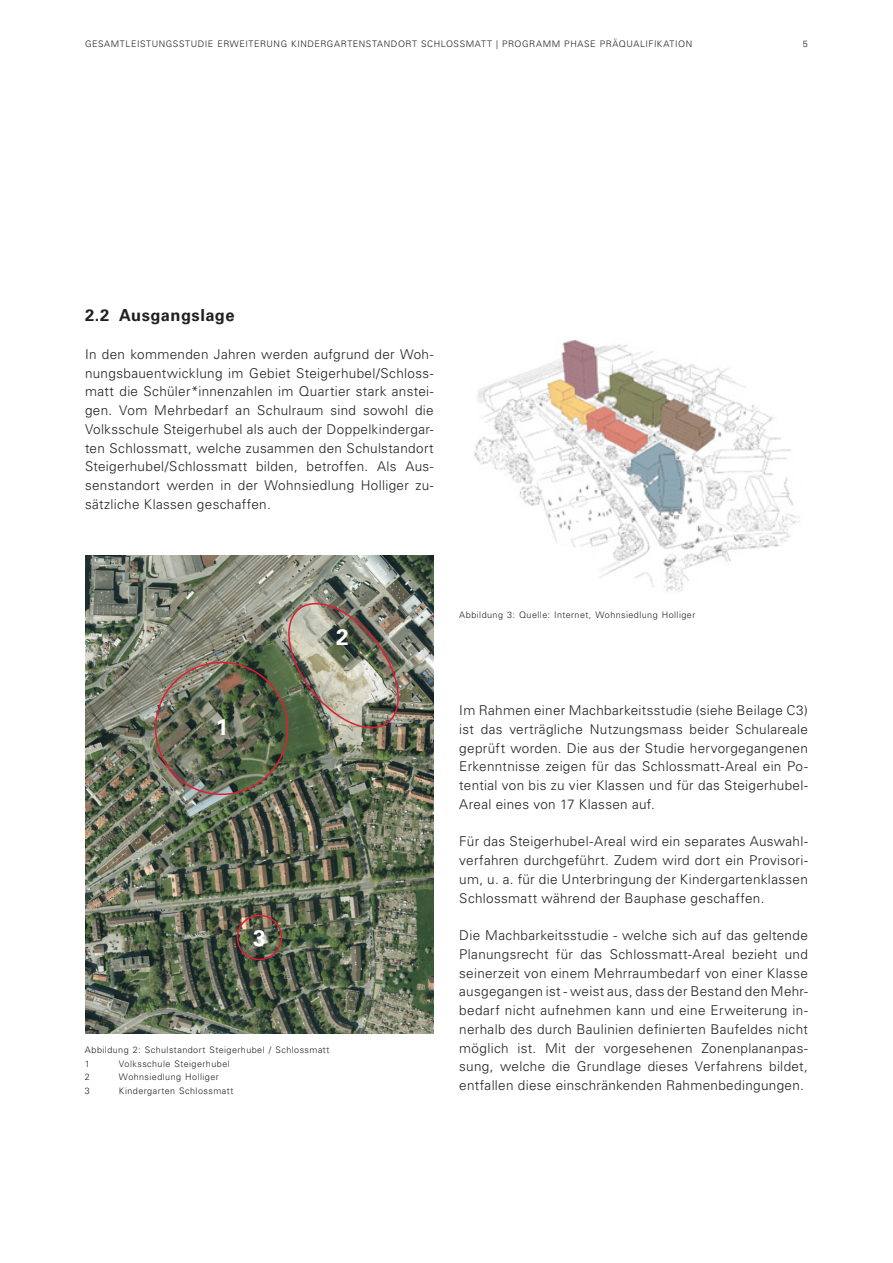
<style>
.page{position:relative;width:893px;height:1263px;background:#fff}
.page>*{position:absolute;margin:0;border:0;box-sizing:border-box;transform-origin:0 0}
.Legende__7_5pt__Ligh{font:700 22.5px "Univers LT Std";color:#fff}
.t1{font:700 16.5px "Univers LT Std";letter-spacing:.025em;color:#231f20}
.Lauftext_9pt_light{font:300 13.5px/18.8px "Univers LT Std";letter-spacing:.025em;color:#231f20;text-align:justify}
.Bildlegende_6pt{font:300 9px "Univers LT Std";letter-spacing:.05em;color:#231f20}
.Pagina{font:300 9px "Univers LT Std";color:#231f20}
</style>
<div class="page">
<img style="left:474px;top:340px;width:326px;height:252px">
<img style="left:85px;top:555px;width:349px;height:479px">
<img style="left:279px;top:595px;width:126px;height:141px">
<div style="left:237px;top:915px;width:45px;height:45px;border:2px solid #df1e36;border-radius:50%"></div>
<p class="Bildlegende_6pt" style="left:85px;top:38px;width:609px">GESAMTLEISTUNGSSTUDIE ERWEITERUNG KINDERGARTENSTANDORT SCHLOSSMATT | PROGRAMM PHASE PRÄQUALIFIKATION</p>
<p class="Pagina" style="left:803px;top:38px;width:7px">5</p>
<p class="t1" style="left:85px;top:306px;width:151px">2.2 Ausgangslage</p>
<p class="Lauftext_9pt_light" style="left:85px;top:345px;width:350px">In den kommenden Jahren werden aufgrund der Woh&shy;nungsbauentwicklung im Gebiet Steigerhubel/Schloss&shy;matt die Schüler*innenzahlen im Quartier stark anstei&shy;gen. Vom Mehrbedarf an Schulraum sind sowohl die Volksschule Steigerhubel als auch der Doppelkindergar&shy;ten Schlossmatt, welche zusammen den Schulstandort Steigerhubel/Schlossmatt bilden, betroffen. Als Aus&shy;senstandort werden in der Wohnsiedlung Holliger zu&shy;sätzliche Klassen geschaffen.</p>
<p class="Legende__7_5pt__Ligh" style="left:216px;top:714px;width:14px">1</p>
<p class="Legende__7_5pt__Ligh" style="left:336px;top:624px;width:14px">2</p>
<p class="Legende__7_5pt__Ligh" style="left:253px;top:924px;width:14px">3</p>
<p class="Bildlegende_6pt" style="left:85px;top:1044px;width:246px">Abbildung 2: Schulstandort Steigerhubel / Schlossmatt</p>
<p class="Bildlegende_6pt" style="left:85px;top:1058px;width:7px">1</p>
<p class="Bildlegende_6pt" style="left:119px;top:1058px;width:112px">Volksschule Steigerhubel</p>
<p class="Bildlegende_6pt" style="left:85px;top:1071px;width:7px">2</p>
<p class="Bildlegende_6pt" style="left:119px;top:1071px;width:101px">Wohnsiedlung Holliger</p>
<p class="Bildlegende_6pt" style="left:85px;top:1085px;width:7px">3</p>
<p class="Bildlegende_6pt" style="left:119px;top:1085px;width:116px">Kindergarten Schlossmatt</p>
<p class="Bildlegende_6pt" style="left:459px;top:609px;width:238px">Abbildung 3: Quelle: Internet, Wohnsiedlung Holliger</p>
<p class="Lauftext_9pt_light" style="left:459px;top:701px;width:350px">Im Rahmen einer Machbarkeitsstudie (siehe Beilage C3) ist das verträgliche Nutzungsmass beider Schulareale geprüft worden. Die aus der Studie hervorgegangenen Erkenntnisse zeigen für das Schlossmatt-Areal ein Po&shy;tential von bis zu vier Klassen und für das Steigerhubel-Areal eines von 17 Klassen auf.</p>
<p class="Lauftext_9pt_light" style="left:459px;top:832px;width:350px">Für das Steigerhubel-Areal wird ein separates Auswahl&shy;verfahren durchgeführt. Zudem wird dort ein Provisori&shy;um, u. a. für die Unterbringung der Kindergartenklassen Schlossmatt während der Bauphase geschaffen.</p>
<p class="Lauftext_9pt_light" style="left:459px;top:926px;width:350px">Die Machbarkeitsstudie - welche sich auf das geltende Planungsrecht für das Schlossmatt-Areal bezieht und seinerzeit von einem Mehrraumbedarf von einer Klasse ausgegangen ist - weist aus, dass der Bestand den Mehr&shy;bedarf nicht aufnehmen kann und eine Erweiterung in&shy;nerhalb des durch Baulinien definierten Baufeldes nicht möglich ist. Mit der vorgesehenen Zonenplananpas&shy;sung, welche die Grundlage dieses Verfahrens bildet, entfallen diese einschränkenden Rahmenbedingungen.</p>
</div>
